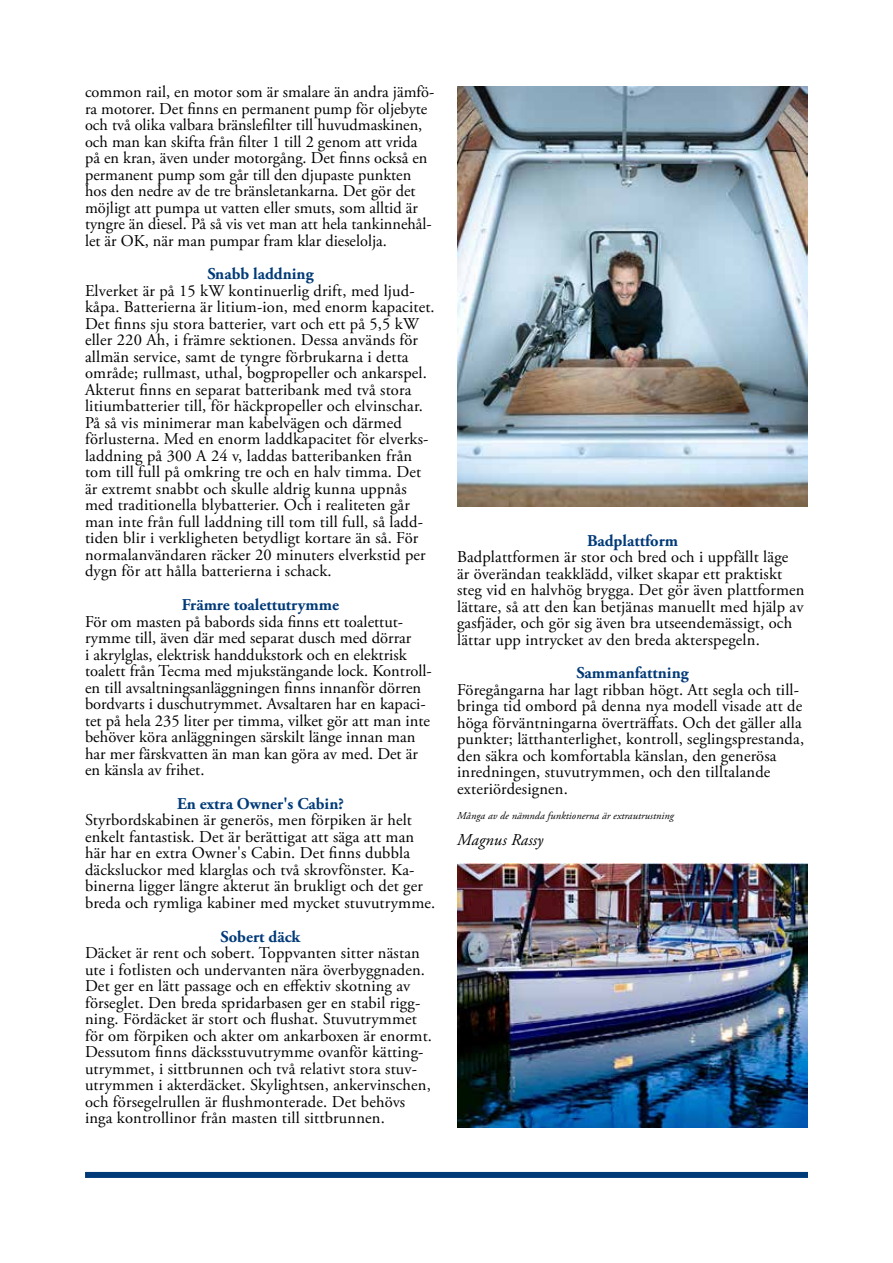
<style>
.page{position:relative;width:893px;height:1263px;background:#fff}
.page>*{position:absolute;margin:0;border:0;box-sizing:border-box;transform-origin:0 0}
.t1{font:16.5px/16.5px "Adobe Garamond Pro";letter-spacing:.01em;color:#000}
.t2{font:700 16.5px "Adobe Garamond Pro";color:#003a78}
.t3{font:italic 16.5px "Adobe Garamond Pro";letter-spacing:.01em;color:#000}
.t4{font:italic 10.5px "Adobe Garamond Pro";letter-spacing:.01em;color:#000}
</style>
<div class="page">
<div style="left:85px;top:1172px;width:723px;height:6px;background:#003a78"></div>
<img style="left:457px;top:86px;width:351px;height:421px">
<img style="left:457px;top:863px;width:350px;height:265px">
<p class="t1" style="left:85px;top:84px;width:351px">common rail, en motor som är smalare än andra jämfö&shy;ra motorer. Det finns en permanent pump för oljebyte och två olika valbara bränslefilter till huvudmaskinen, och man kan skifta från filter 1 till 2 genom att vrida på en kran, även under motorgång. Det finns också en permanent pump som går till den djupaste punkten hos den nedre av de tre bränsletankarna. Det gör det möjligt att pumpa ut vatten eller smuts, som alltid är tyngre än diesel. På så vis vet man att hela tankinnehål&shy;let är OK, när man pumpar fram klar dieselolja.</p>
<p class="t2" style="left:207px;top:264px;width:108px">Snabb laddning</p>
<p class="t1" style="left:85px;top:283px;width:351px">Elverket är på 15 kW kontinuerlig drift, med ljud&shy;kåpa. Batterierna är litium-ion, med enorm kapacitet.<br>Det finns sju stora batterier, vart och ett på 5,5 kW eller 220 Ah, i främre sektionen. Dessa används för allmän service, samt de tyngre förbrukarna i detta område; rullmast, uthal, bogpropeller och ankarspel.<br>Akterut finns en separat batteribank med två stora litiumbatterier till, för häckpropeller och elvinschar.<br>På så vis minimerar man kabelvägen och därmed förlusterna. Med en enorm laddkapacitet för elverks&shy;laddning på 300 A 24 v, laddas batteribanken från tom till full på omkring tre och en halv timma. Det är extremt snabbt och skulle aldrig kunna uppnås med traditionella blybatterier. Och i realiteten går man inte från full laddning till tom till full, så ladd&shy;tiden blir i verkligheten betydligt kortare än så. För normalanvändaren räcker 20 minuters elverkstid per dygn för att hålla batterierna i schack.</p>
<p class="t2" style="left:182px;top:595px;width:159px">Främre toalettutrymme</p>
<p class="t1" style="left:85px;top:614px;width:347px">För om masten på babords sida finns ett toalettut&shy;rymme till, även där med separat dusch med dörrar<br>i akrylglas, elektrisk handdukstork och en elektrisk toalett från Tecma med mjukstängande lock. Kontroll&shy;en till avsaltningsanläggningen finns innanför dörren bordvarts i duschutrymmet. Avsaltaren har en kapaci&shy;tet på hela 235 liter per timma, vilket gör att man inte behöver köra anläggningen särskilt länge innan man har mer färskvatten än man kan göra av med. Det är en känsla av frihet.</p>
<p class="t2" style="left:177px;top:794px;width:168px">En extra Owner's Cabin?</p>
<p class="t1" style="left:85px;top:812px;width:352px">Styrbordskabinen är generös, men förpiken är helt enkelt fantastisk. Det är berättigat att säga att man här har en extra Owner's Cabin. Det finns dubbla däcksluckor med klarglas och två skrovfönster. Ka&shy;binerna ligger längre akterut än brukligt och det ger breda och rymliga kabiner med mycket stuvutrymme.</p>
<p class="t2" style="left:221px;top:927px;width:81px">Sobert däck</p>
<p class="t1" style="left:85px;top:945px;width:348px">Däcket är rent och sobert. Toppvanten sitter nästan ute i fotlisten och undervanten nära överbyggnaden.<br>Det ger en lätt passage och en effektiv skotning av förseglet. Den breda spridarbasen ger en stabil rigg&shy;ning. Fördäcket är stort och flushat. Stuvutrymmet för om förpiken och akter om ankarboxen är enormt.<br>Dessutom finns däcksstuvutrymme ovanför kätting&shy;utrymmet, i sittbrunnen och två relativt stora stuv&shy;utrymmen i akterdäcket. Skylightsen, ankervinschen, och försegelrullen är flushmonterade. Det behövs inga kontrollinor från masten till sittbrunnen.</p>
<p class="t2" style="left:587px;top:531px;width:92px">Badplattform</p>
<p class="t1" style="left:457px;top:549px;width:349px">Badplattformen är stor och bred och i uppfällt läge är överändan teakklädd, vilket skapar ett praktiskt steg vid en halvhög brygga. Det gör även plattformen lättare, så att den kan betjänas manuellt med hjälp av gasfjäder, och gör sig även bra utseendemässigt, och lättar upp intrycket av den breda akterspegeln.</p>
<p class="t2" style="left:576px;top:663px;width:114px">Sammanfattning</p>
<p class="t1" style="left:457px;top:682px;width:348px">Föregångarna har lagt ribban högt. Att segla och till&shy;bringa tid ombord på denna nya modell visade att de höga förväntningarna överträffats. Och det gäller alla punkter; lätthanterlighet, kontroll, seglingsprestanda, den säkra och komfortabla känslan, den generösa inredningen, stuvutrymmen, och den tilltalande exteriördesignen.</p>
<p class="t4" style="left:457px;top:810px;width:218px">Många av de nämnda funktionerna är extrautrustning</p>
<p class="t3" style="left:457px;top:830px;width:88px">Magnus Rassy</p>
</div>
